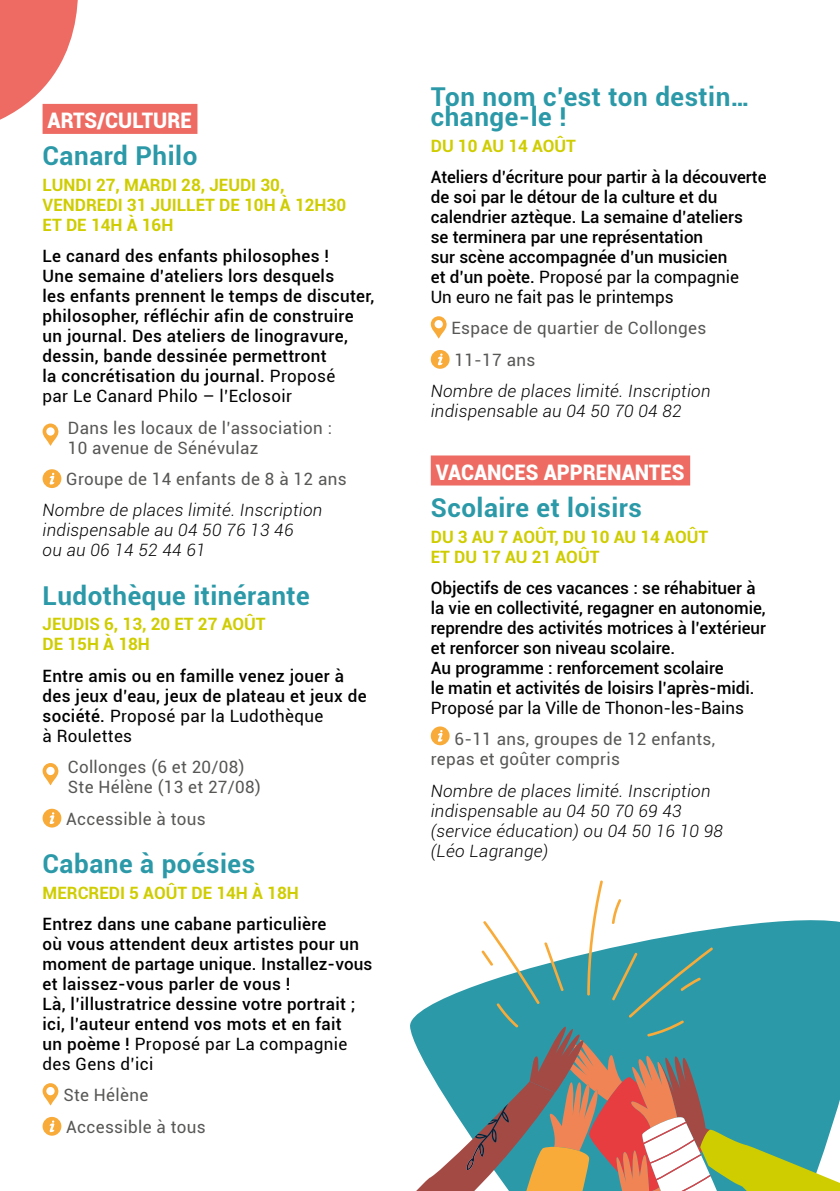
<style>
.page{position:relative;width:840px;height:1191px;background:#fff}
.page>*{position:absolute;margin:0;border:0;box-sizing:border-box;transform-origin:0 0}
.t1{font:700 26px/20px "Roboto";letter-spacing:.02em;color:#2c99a8}
.t2{font:900 21.4px "Roboto";color:#fff;scale:.95 1}
.t3{font:500 17px/20px "Roboto";letter-spacing:.01em;color:#000}
.t4{font:17px/20px "Roboto";letter-spacing:.02em;color:#575756}
.t5{font:italic 300 17px/20px "Roboto";letter-spacing:.02em;color:#000}
.t6{font:700 17px/20px "Roboto";color:#cfcd00}
.t7{font:17px "Roboto";color:#000}
.s1{font-weight:400}
</style>
<div class="page">
<div style="left:430px;top:455px;width:259px;height:30px;background:#ed6b62"></div>
<svg style="left:430px;top:316px;width:17px;height:22px"></svg>
<svg style="left:430px;top:350px;width:19px;height:19px"></svg>
<svg style="left:430px;top:726px;width:19px;height:19px"></svg>
<svg style="left:0;top:0;width:94px;height:134px"></svg>
<div style="left:43px;top:104px;width:154px;height:30px;background:#ed6b62"></div>
<svg style="left:43px;top:423px;width:16px;height:23px"></svg>
<svg style="left:43px;top:469px;width:18px;height:19px"></svg>
<svg style="left:43px;top:763px;width:16px;height:22px"></svg>
<svg style="left:43px;top:808px;width:18px;height:19px"></svg>
<svg style="left:43px;top:1083px;width:16px;height:22px"></svg>
<svg style="left:43px;top:1116px;width:18px;height:19px"></svg>
<svg style="left:410px;top:880px;width:429px;height:311px"></svg>
<p class="t2" style="left:48px;top:105px;width:153px">ARTS/CULTURE</p>
<h1 class="t1" style="left:43px;top:145px;width:156px">Canard Philo</h1>
<p class="t6" style="left:43px;top:174px;width:305px">LUNDI 27, MARDI 28, JEUDI 30,<br>VENDREDI 31 JUILLET DE 10H À 12H30<br>ET DE 14H À 16H</p>
<p class="t3" style="left:43px;top:245px;width:333px">Le canard des enfants philosophes !<br>Une semaine d’ateliers lors desquels<br>les enfants prennent le temps de discuter, philosopher, réfléchir afin de construire un journal. Des ateliers de linogravure, dessin, bande dessinée permettront<br>la concrétisation du journal. <span class="s1">Proposé<br>par Le Canard Philo – l’Eclosoir</span></p>
<p class="t4" style="left:68px;top:417px;width:265px">Dans les locaux de l’association :<br>10 avenue de Sénévulaz</p>
<p class="t4" style="left:66px;top:468px;width:282px">Groupe de 14 enfants de 8 à 12 ans</p>
<p class="t5" style="left:43px;top:500px;width:281px">Nombre de places limité. Inscription indispensable au 04 50 76 13 46<br>ou au 06 14 52 44 61</p>
<h1 class="t1" style="left:43px;top:584px;width:268px">Ludothèque itinérante</h1>
<p class="t6" style="left:43px;top:614px;width:224px">JEUDIS 6, 13, 20 ET 27 AOÛT<br>DE 15H À 18H</p>
<p class="t3" style="left:43px;top:665px;width:325px">Entre amis ou en famille venez jouer à des jeux d’eau, jeux de plateau et jeux de société. <span class="s1">Proposé par la Ludothèque<br>à Roulettes</span></p>
<p class="t4" style="left:68px;top:756px;width:194px">Collonges (6 et 20/08)<br>Ste Hélène (13 et 27/08)</p>
<p class="t4" style="left:66px;top:808px;width:141px">Accessible à tous</p>
<h1 class="t1" style="left:43px;top:852px;width:214px">Cabane à poésies</h1>
<p class="t6" style="left:43px;top:882px;width:257px">MERCREDI 5 AOÛT DE 14H À 18H</p>
<p class="t3" style="left:43px;top:913px;width:331px">Entrez dans une cabane particulière<br>où vous attendent deux artistes pour un moment de partage unique. Installez-vous et laissez-vous parler de vous !<br>Là, l’illustratrice dessine votre portrait ; ici, l’auteur entend vos mots et en fait<br>un poème ! <span class="s1">Proposé par La compagnie des Gens d’ici</span></p>
<p class="t4" style="left:63px;top:1079px;width:144px;line-height:31.4px">Ste Hélène<br>Accessible à tous</p>
<h1 class="t1" style="left:430px;top:86px;width:321px">Ton nom c’est ton destin… change-le !</h1>
<p class="t6" style="left:430px;top:135px;width:147px">DU 10 AU 14 AOÛT</p>
<p class="t3" style="left:430px;top:166px;width:337px">Ateliers d’écriture pour partir à la découverte de soi par le détour de la culture et du calendrier aztèque. La semaine d’ateliers<br>se terminera par une représentation<br>sur scène accompagnée d’un musicien<br>et d’un poète. <span class="s1">Proposé par la compagnie<br>Un euro ne fait pas le printemps</span></p>
<p class="t4" style="left:451px;top:312px;width:256px;line-height:31.4px">Espace de quartier de Collonges<br>11-17 ans</p>
<p class="t5" style="left:430px;top:380px;width:281px">Nombre de places limité. Inscription indispensable au 04 50 70 04 82</p>
<p class="t2" style="left:435px;top:457px;width:263px">VACANCES APPRENANTES</p>
<h1 class="t1" style="left:430px;top:496px;width:212px">Scolaire et loisirs</h1>
<p class="t6" style="left:430px;top:526px;width:279px">DU 3 AU 7 AOÛT, DU 10 AU 14 AOÛT<br>ET DU 17 AU 21 AOÛT</p>
<p class="t3" style="left:430px;top:577px;width:336px">Objectifs de ces vacances : se réhabituer à la vie en collectivité, regagner en autonomie, reprendre des activités motrices à l’extérieur et renforcer son niveau scolaire.<br>Au programme : renforcement scolaire<br>le matin et activités de loisirs l’après-midi.</p>
<p class="t7" style="left:430px;top:696px;width:314px">Proposé par la Ville de Thonon-les-Bains</p>
<p class="t4" style="left:430px;top:728px;width:285px;text-indent:24px">6-11 ans, groupes de 12 enfants, repas et goûter compris</p>
<p class="t5" style="left:430px;top:780px;width:293px">Nombre de places limité. Inscription indispensable au 04 50 70 69 43 (service éducation) ou 04 50 16 10 98 (Léo Lagrange)</p>
</div>
